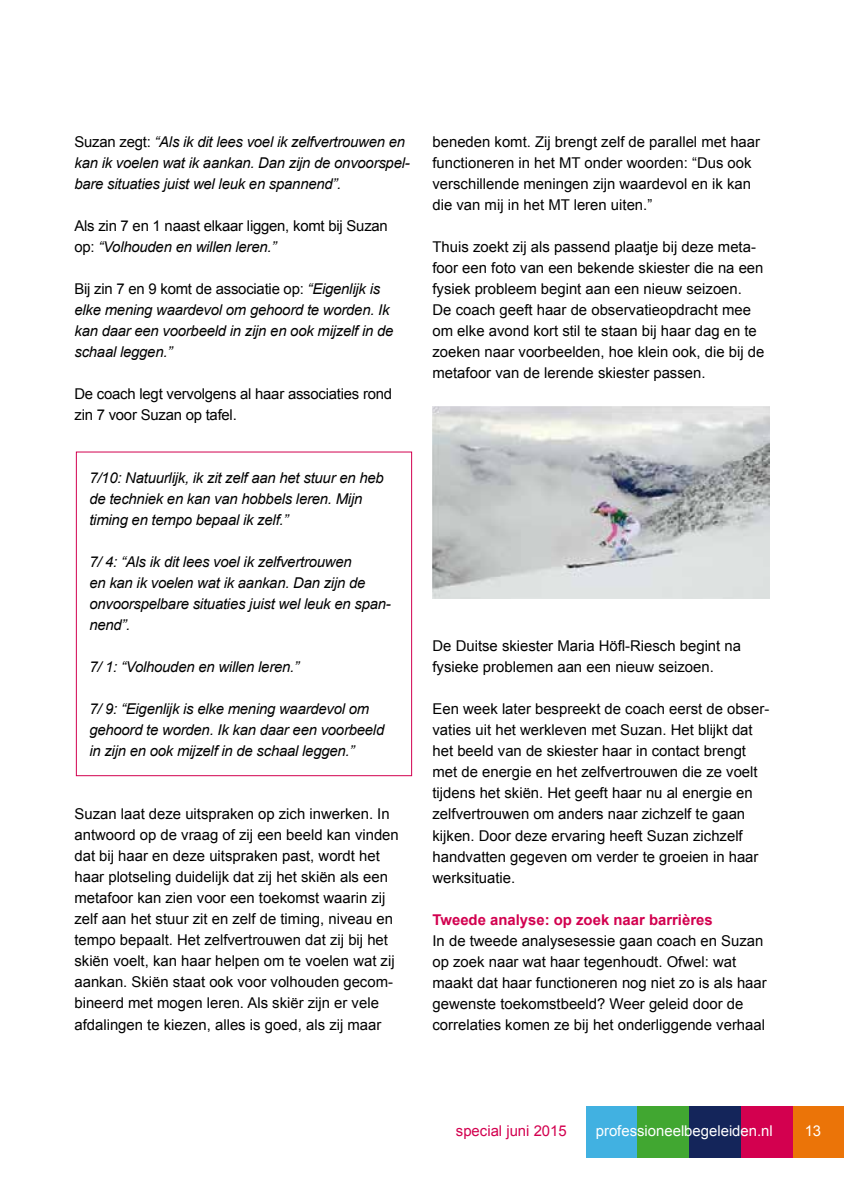
<style>
.page{position:relative;width:844px;height:1191px;background:#fff}
.page>*{position:absolute;margin:0;border:0;box-sizing:border-box;transform-origin:0 0}
.t1{font:14.88px/21px "Arial";color:#000}
.t2{font:italic 14.88px/21px "Arial";letter-spacing:-.015em;color:#000}
.t3{font:700 14.88px "Arial";color:#d2004f}
.t4{font:14.88px "Arial";color:#fff}
.t5{font:14.88px "Arial";color:#d3004f}
.s1{font-style:normal}
.s2{font-style:italic}
</style>
<div class="page">
<div style="left:585px;top:1105px;width:52px;height:52px;background:#41b1e1"></div>
<div style="left:792px;top:1105px;width:51px;height:52px;background:#eb7408"></div>
<div style="left:740px;top:1105px;width:52px;height:52px;background:#d3004f"></div>
<div style="left:688px;top:1105px;width:52px;height:52px;background:#14255a"></div>
<div style="left:637px;top:1105px;width:52px;height:52px;background:#41a731"></div>
<div style="left:76px;top:451px;width:336px;height:325px;border:1px solid #d2004f"></div>
<img style="left:432px;top:407px;width:337px;height:192px">
<p class="t2" style="left:74px;top:131px;width:337px"><span class="s1">Suzan zegt:</span> “Als ik dit lees voel ik zelfvertrouwen en kan ik voelen wat ik aankan. Dan zijn de onvoorspel&shy;bare situaties juist wel leuk en spannend”.</p>
<p class="t1" style="left:74px;top:215px;width:315px">Als zin 7 en 1 naast elkaar liggen, komt bij Suzan op: <span class="s2">“Volhouden en willen leren.”</span></p>
<p class="t2" style="left:74px;top:279px;width:320px"><span class="s1">Bij zin 7 en 9 komt de associatie op:</span> “Eigenlijk is elke mening waardevol om gehoord te worden. Ik kan daar een voorbeeld in zijn en ook mijzelf in de schaal leggen.”</p>
<p class="t1" style="left:74px;top:383px;width:319px">De coach legt vervolgens al haar associaties rond zin 7 voor Suzan op tafel.</p>
<p class="t2" style="left:89px;top:468px;width:296px">7/10: Natuurlijk, ik zit zelf aan het stuur en heb de techniek en kan van hobbels leren. Mijn timing en tempo bepaal ik zelf.”</p>
<p class="t2" style="left:89px;top:552px;width:303px">7/ 4: “Als ik dit lees voel ik zelfvertrouwen<br>en kan ik voelen wat ik aankan. Dan zijn de onvoorspelbare situaties juist wel leuk en span&shy;nend”.</p>
<p class="t2" style="left:89px;top:657px;width:211px">7/ 1: “Volhouden en willen leren.”</p>
<p class="t2" style="left:89px;top:699px;width:296px">7/ 9: “Eigenlijk is elke mening waardevol om gehoord te worden. Ik kan daar een voorbeeld in zijn en ook mijzelf in de schaal leggen.”</p>
<p class="t1" style="left:74px;top:804px;width:326px">Suzan laat deze uitspraken op zich inwerken. In antwoord op de vraag of zij een beeld kan vinden dat bij haar en deze uitspraken past, wordt het haar plotseling duidelijk dat zij het skiën als een metafoor kan zien voor een toekomst waarin zij zelf aan het stuur zit en zelf de timing, niveau en tempo bepaalt. Het zelfvertrouwen dat zij bij het skiën voelt, kan haar helpen om te voelen wat zij aankan. Skiën staat ook voor volhouden gecom&shy;bineerd met mogen leren. Als skiër zijn er vele afdalingen te kiezen, alles is goed, als zij maar</p>
<p class="t1" style="left:432px;top:132px;width:329px">beneden komt. Zij brengt zelf de parallel met haar functioneren in het MT onder woorden: “Dus ook verschillende meningen zijn waardevol en ik kan die van mij in het MT leren uiten.”</p>
<p class="t1" style="left:432px;top:237px;width:333px">Thuis zoekt zij als passend plaatje bij deze meta&shy;foor een foto van een bekende skiester die na een fysiek probleem begint aan een nieuw seizoen.<br>De coach geeft haar de observatieopdracht mee om elke avond kort stil te staan bij haar dag en te zoeken naar voorbeelden, hoe klein ook, die bij de metafoor van de lerende skiester passen.</p>
<p class="t1" style="left:432px;top:636px;width:310px">De Duitse skiester Maria Höfl-Riesch begint na fysieke problemen aan een nieuw seizoen.</p>
<p class="t1" style="left:432px;top:699px;width:338px">Een week later bespreekt de coach eerst de obser&shy;vaties uit het werkleven met Suzan. Het blijkt dat het beeld van de skiester haar in contact brengt met de energie en het zelfvertrouwen die ze voelt tijdens het skiën. Het geeft haar nu al energie en zelfvertrouwen om anders naar zichzelf te gaan kijken. Door deze ervaring heeft Suzan zichzelf handvatten gegeven om verder te groeien in haar werksituatie.</p>
<p class="t3" style="left:432px;top:909px;width:281px">Tweede analyse: op zoek naar barrières</p>
<p class="t1" style="left:432px;top:930px;width:336px">In de tweede analysesessie gaan coach en Suzan op zoek naar wat haar tegenhoudt. Ofwel: wat maakt dat haar functioneren nog niet zo is als haar gewenste toekomstbeeld? Weer geleid door de correlaties komen ze bij het onderliggende verhaal</p>
<p class="t5" style="left:456px;top:1121px;width:112px">special juni 2015</p>
<p class="t4" style="left:595px;top:1121px;width:178px">professioneelbegeleiden.nl</p>
<p class="t4" style="left:804px;top:1120px;width:18px">13</p>
</div>
